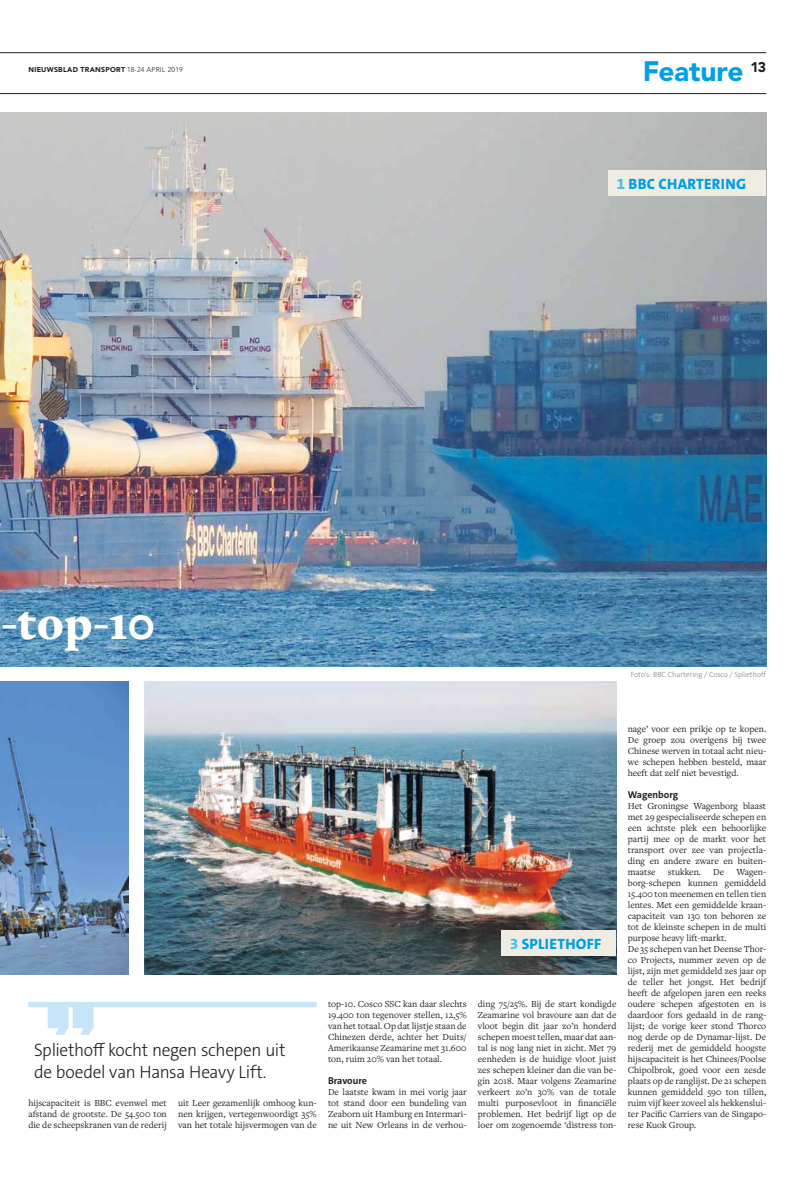
<style>
.page{position:relative;width:806px;height:1180px;background:#fff}
.page>*{position:absolute;margin:0;border:0;box-sizing:border-box;transform-origin:0 0}
.t1{font:900 48px "Freight Text Pro";color:#fff}
.t2{font:900 28px "Avenir LT Std";letter-spacing:-.01em;color:#00a0e4}
.t3{font:300 18px/22px "The Sans C5";letter-spacing:-.015em;color:#231f20;scale:.96 1}
.t4{font:800 15px "The Sans C5";letter-spacing:.02em;color:#00a0e4}
.t5{font:900 14px "Avenir LT Std";color:#231f20}
.t6{font:700 10px "The Sans C5";color:#231f20}
.t7{font:9.6px/11px "Freight Text Pro";color:#231f20;text-align:justify}
.t8{font:300 7.5px "The Sans C5";color:#808285}
.t9{font:900 7px "Avenir LT Std";letter-spacing:.04em;color:#231f20}
.s1{font-weight:300}
.s2{color:#4dbeed}
</style>
<div class="page">
<hr style="left:0;top:52px;width:765px;height:1px;background:#231f20">
<hr style="left:0;top:93px;width:765px;height:1px;background:#231f20">
<img style="left:0;top:112px;width:765px;height:554px">
<img style="left:0;top:681px;width:128px;height:293px">
<img style="left:144px;top:681px;width:472px;height:293px">
<svg style="left:28px;top:1001px;width:288px;height:33px"></svg>
<div style="left:608px;top:171px;width:157px;height:25px;background:#efede2"></div>
<div style="left:501px;top:930px;width:115px;height:25px;background:#efede2"></div>
<h2 class="t2" style="left:642px;top:57px;width:102px">Feature</h2>
<p class="t9" style="left:28px;top:66px;width:156px">NIEUWSBLAD TRANSPORT <span class="s1">18-24 APRIL 2019</span></p>
<h3 class="t5" style="left:750px;top:60px;width:17px">13</h3>
<h3 class="t4" style="left:616px;top:177px;width:131px"><span class="s2">1</span> BBC CHARTERING</h3>
<h1 class="t1" style="left:2px;top:605px;width:155px">-top-10</h1>
<p class="t8" style="left:630px;top:670px;width:137px">Foto’s: BBC Chartering / Cosco / Spliethoff</p>
<h3 class="t3" style="left:34px;top:1039px;width:263px">Spliethoff kocht negen schepen uit de boedel van Hansa Heavy Lift.</h3>
<p class="t7" style="left:28px;top:1098px;width:140px">hijscapaciteit is BBC evenwel met afstand de grootste. De 54.500 ton die de scheepskranen van de rederij</p>
<p class="t7" style="left:178px;top:1098px;width:140px">uit Leer gezamenlijk omhoog kun&shy;nen krijgen, vertegenwoordigt 35% van het totale hijsvermogen van de</p>
<h3 class="t4" style="left:509px;top:936px;width:93px"><span class="s2">3</span> SPLIETHOFF</h3>
<p class="t7" style="left:328px;top:999px;width:140px">top-10. Cosco SSC kan daar slechts 19.400 ton tegenover stellen, 12,5% van het totaal. Op dat lijstje staan de Chinezen derde, achter het Duits/ Amerikaanse Zeamarine met 31.600 ton, ruim 20% van het totaal.</p>
<p class="t6" style="left:328px;top:1075px;width:40px">Bravoure</p>
<p class="t7" style="left:328px;top:1087px;width:140px">De laatste kwam in mei vorig jaar tot stand door een bundeling van Zeaborn uit Hamburg en Intermari&shy;ne uit New Orleans in de verhou-</p>
<p class="t7" style="left:477px;top:999px;width:140px">ding 75/25%. Bij de start kondigde Zeamarine vol bravoure aan dat de vloot begin dit jaar zo’n honderd schepen moest tellen, maar dat aan&shy;tal is nog lang niet in zicht. Met 79 eenheden is de huidige vloot juist zes schepen kleiner dan die van be&shy;gin 2018. Maar volgens Zeamarine verkeert zo’n 30% van de totale multi purposevloot in financiële problemen. Het bedrijf ligt op de loer om zogenoemde ‘distress ton-</p>
<p class="t7" style="left:627px;top:724px;width:140px">nage’ voor een prikje op te kopen.<br>De groep zou overigens bij twee Chinese werven in totaal acht nieu&shy;we schepen hebben besteld, maar heeft dat zelf niet bevestigd.</p>
<p class="t6" style="left:627px;top:789px;width:52px">Wagenborg</p>
<p class="t7" style="left:627px;top:801px;width:140px">Het Groningse Wagenborg blaast met 29 gespecialiseerde schepen en een achtste plek een behoorlijke partij mee op de markt voor het transport over zee van projectla&shy;ding en andere zware en buiten&shy;maatse</p>
<p class="t7" style="left:667px;top:867px;width:35px">stukken.</p>
<p class="t7" style="left:712px;top:867px;width:12px">De</p>
<p class="t7" style="left:627px;top:867px;width:140px;text-align:left;text-indent:109px">Wagen&shy;borg-schepen kunnen gemiddeld<br>15.400 ton meenemen en tellen tien lentes. Met een gemiddelde kraan&shy;capaciteit van 130 ton behoren ze tot de kleinste schepen in de multi purpose heavy lift-markt.<br>De 35 schepen van het Deense Thor&shy;co Projects, nummer zeven op de lijst, zijn met gemiddeld zes jaar op de teller het jongst. Het bedrijf heeft de afgelopen jaren een reeks oudere schepen afgestoten en is daardoor fors gedaald in de rang&shy;lijst; de vorige keer stond Thorco nog derde op de Dynamar-lijst. De rederij met de gemiddeld hoogste hijscapaciteit is het Chinees/Poolse<br>Chipolbrok, goed voor een zesde plaats op de ranglijst. De 21 schepen kunnen gemiddeld 590 ton tillen, ruim vijf keer zoveel als hekkenslui&shy;ter Pacific Carriers van de Singapo&shy;rese Kuok Group.</p>
</div>
